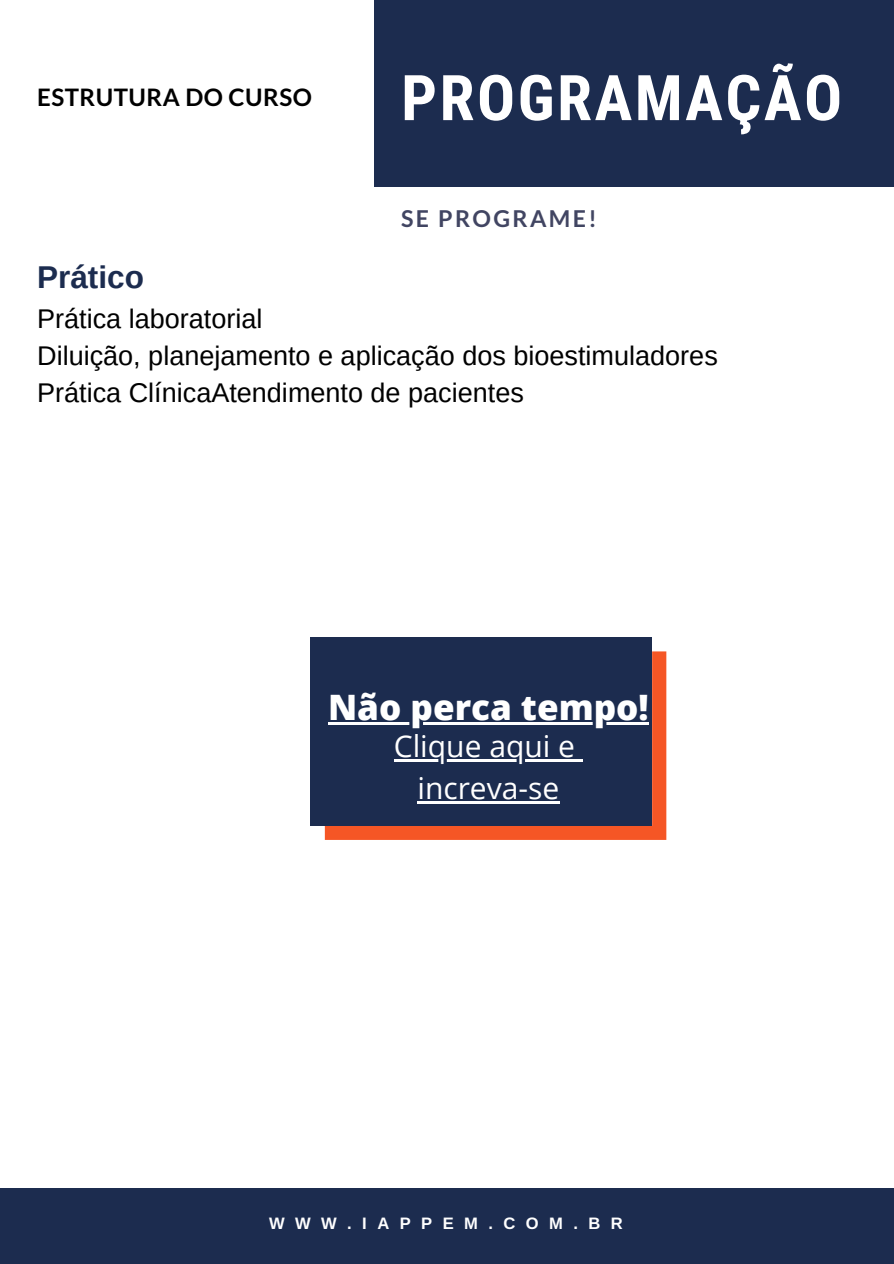
<style>
.page{position:relative;width:894px;height:1264px;background:#fff}
.page>*{position:absolute;margin:0;border:0;box-sizing:border-box;transform-origin:0 0}
.t1{font:700 63px "Roboto Condensed";letter-spacing:.04em;color:#fff}
.t2{font:800 35.1px "Open Sans";color:#fff}
.t3{font:700 31.5px "Arimo";color:#1c2c4f}
.t4{font:30px/41.2px "Open Sans";color:#fff;text-align:center}
.t5{font:27px/37.2px "Arimo";color:#000}
.t6{font:700 24px "Lato";letter-spacing:.02em;color:#000}
.t7{font:700 23.25px "Lato";letter-spacing:.1em;color:#414562}
.t8{font:700 16.5px "Arimo";letter-spacing:.63em;color:#fff}
</style>
<div class="page">
<div style="left:0;top:1188px;width:893px;height:75px;background:#1c2c4f"></div>
<div style="left:374px;top:0;width:519px;height:187px;background:#1c2c4f"></div>
<svg style="left:325px;top:651px;width:341px;height:189px;background:#eb5528"></svg>
<div style="left:310px;top:637px;width:342px;height:188px;background:#1c2c4f"></div>
<hr style="left:328px;top:722px;width:320px;height:2px;background:#fff">
<hr style="left:393px;top:759px;width:182px;height:3px;background:#fff">
<svg style="left:575px;top:759px;width:8px;height:3px"></svg>
<hr style="left:417px;top:801px;width:142px;height:2px;background:#fff">
<p class="t6" style="left:37px;top:82px;width:276px">ESTRUTURA DO CURSO</p>
<h1 class="t1" style="left:401px;top:62px;width:442px">PROGRAMAÇÃO</h1>
<p class="t7" style="left:401px;top:204px;width:197px">SE PROGRAME!</p>
<p class="t3" style="left:37px;top:260px;width:108px">Prático</p>
<p class="t5" style="left:37px;top:300px;width:682px">Prática laboratorial<br>Diluição, planejamento e aplicação dos bioestimuladores<br>Prática ClínicaAtendimento de pacientes</p>
<p class="t2" style="left:328px;top:682px;width:322px">Não perca tempo!</p>
<p class="t4" style="left:393px;top:725px;width:183px">Clique aqui e increva-se</p>
<p class="t8" style="left:269px;top:1214px;width:355px">WWW.IAPPEM.COM.BR</p>
</div>
